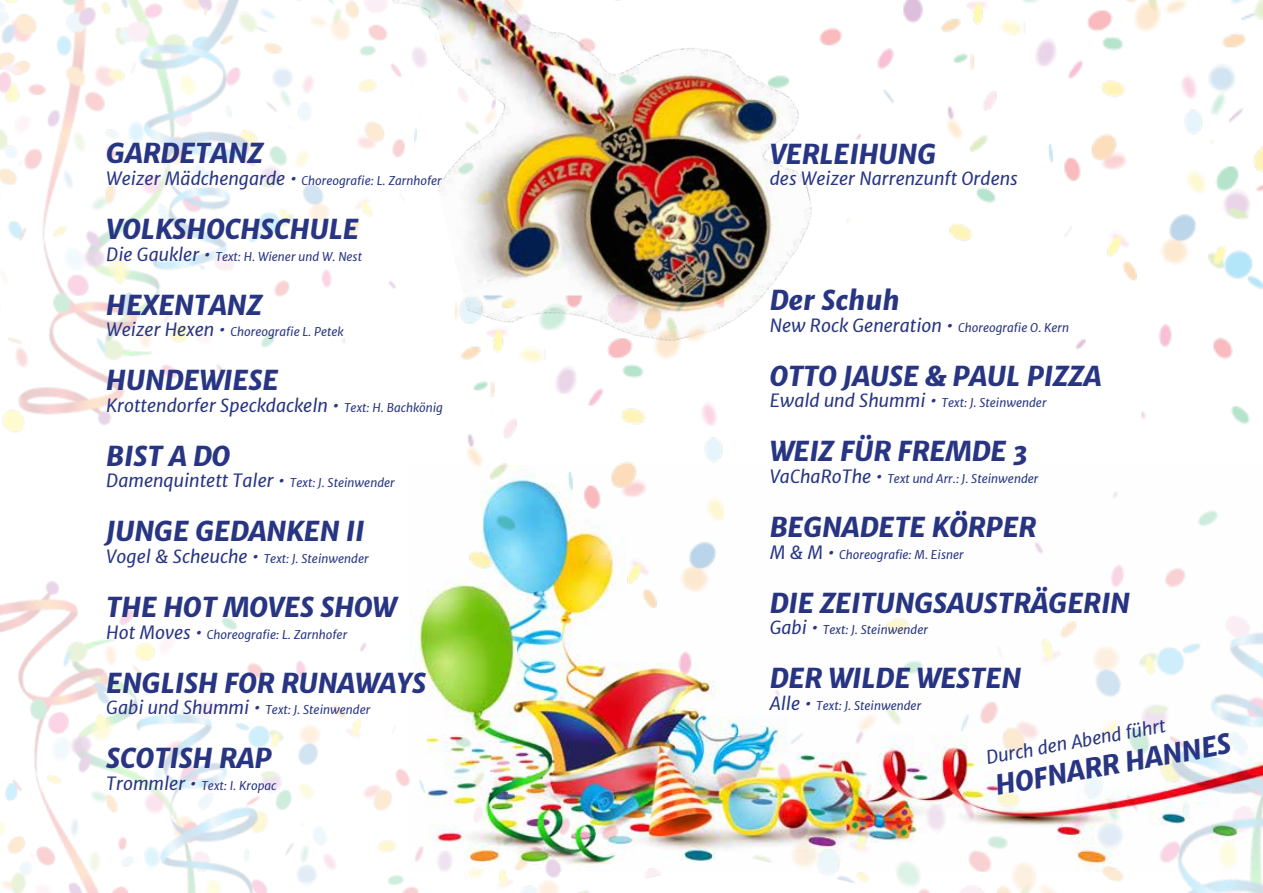
<style>
.page{position:relative;width:1263px;height:893px;background:#fff}
.page>*{position:absolute;margin:0;border:0;box-sizing:border-box;transform-origin:0 0}
.t1{font:italic 27px "Merriweather Sans Extra Bld";color:#283583}
.t2{font:italic 18px "Merriweather Sans";color:#283583}
.t3{font:italic 12px "Merriweather Sans";color:#283583}
.s1{font-size:18px}
.s2{font-size:12px}
</style>
<div class="page">
<img style="left:0;top:0;width:390px;height:430px">
<img style="left:0;top:430px;width:589px;height:463px">
<img style="left:821px;top:872px;width:442px;height:21px">
<img style="left:903px;top:0;width:360px;height:424px">
<img style="left:390px;top:0;width:504px;height:475px">
<img style="left:409px;top:465px;width:854px;height:407px">
<h1 class="t1" style="left:106px;top:137px;width:158px">GARDETANZ</h1>
<p class="t3" style="left:106px;top:173px;width:337px"><span class="s1">Weizer Mädchengarde •</span> Choreografie: L. Zarnhofer</p>
<h1 class="t1" style="left:106px;top:212px;width:254px">VOLKSHOCHSCHULE</h1>
<p class="t3" style="left:106px;top:249px;width:257px"><span class="s1">Die Gaukler •</span> Text: H. Wiener und W. Nest</p>
<h1 class="t1" style="left:106px;top:288px;width:157px">HEXENTANZ</h1>
<p class="t3" style="left:106px;top:324px;width:239px"><span class="s1">Weizer Hexen •</span> Choreografie L. Petek</p>
<h1 class="t1" style="left:106px;top:364px;width:173px">HUNDEWIESE</h1>
<h2 class="t2" style="left:106px;top:394px;width:338px">Krottendorfer Speckdackeln • <span class="s2">Text: H. Bachkönig</span></h2>
<h1 class="t1" style="left:106px;top:439px;width:125px">BIST A DO</h1>
<h2 class="t2" style="left:106px;top:470px;width:290px">Damenquintett Taler • <span class="s2">Text: J. Steinwender</span></h2>
<h1 class="t1" style="left:106px;top:515px;width:260px">JUNGE GEDANKEN II</h1>
<p class="t3" style="left:106px;top:551px;width:264px"><span class="s1">Vogel &amp; Scheuche •</span> Text: J. Steinwender</p>
<h1 class="t1" style="left:106px;top:590px;width:291px">THE HOT MOVES SHOW</h1>
<p class="t3" style="left:106px;top:627px;width:242px"><span class="s1">Hot Moves •</span> Choreografie: L. Zarnhofer</p>
<h1 class="t1" style="left:106px;top:666px;width:321px">ENGLISH FOR RUNAWAYS</h1>
<p class="t3" style="left:106px;top:702px;width:266px"><span class="s1">Gabi und Shummi •</span> Text: J. Steinwender</p>
<h1 class="t1" style="left:106px;top:742px;width:167px">SCOTISH RAP</h1>
<p class="t3" style="left:106px;top:778px;width:172px"><span class="s1">Trommler •</span> Text: I. Kropac</p>
<h1 class="t1" style="left:770px;top:137px;width:168px">VERLEIHUNG</h1>
<h2 class="t2" style="left:770px;top:168px;width:250px">des Weizer Narrenzunft Ordens</h2>
<h1 class="t1" style="left:770px;top:284px;width:132px">Der Schuh</h1>
<h2 class="t2" style="left:770px;top:314px;width:301px">New Rock Generation • <span class="s2">Choreografie O. Kern</span></h2>
<h1 class="t1" style="left:770px;top:359px;width:333px">OTTO JAUSE &amp; PAUL PIZZA</h1>
<p class="t3" style="left:770px;top:396px;width:278px"><span class="s1">Ewald und Shummi •</span> Text: J. Steinwender</p>
<h1 class="t1" style="left:770px;top:435px;width:260px">WEIZ FÜR FREMDE 3</h1>
<p class="t3" style="left:770px;top:471px;width:270px"><span class="s1">VaChaRoThe •</span> Text und Arr.: J. Steinwender</p>
<h1 class="t1" style="left:770px;top:510px;width:268px">BEGNADETE KÖRPER</h1>
<p class="t3" style="left:770px;top:547px;width:196px"><span class="s1">M &amp; M •</span> Choreografie: M. Eisner</p>
<h1 class="t1" style="left:770px;top:586px;width:362px">DIE ZEITUNGSAUSTRÄGERIN</h1>
<p class="t3" style="left:770px;top:622px;width:160px"><span class="s1">Gabi •</span> Text: J. Steinwender</p>
<h1 class="t1" style="left:770px;top:662px;width:253px">DER WILDE WESTEN</h1>
<p class="t3" style="left:770px;top:698px;width:153px"><span class="s1">Alle •</span> Text: J. Steinwender</p>
<h2 class="t2" style="left:984px;top:746px;width:183px;rotate:-10deg">Durch den Abend führt</h2>
<h1 class="t1" style="left:993px;top:769px;width:240px;rotate:-10deg">HOFNARR HANNES</h1>
</div>
